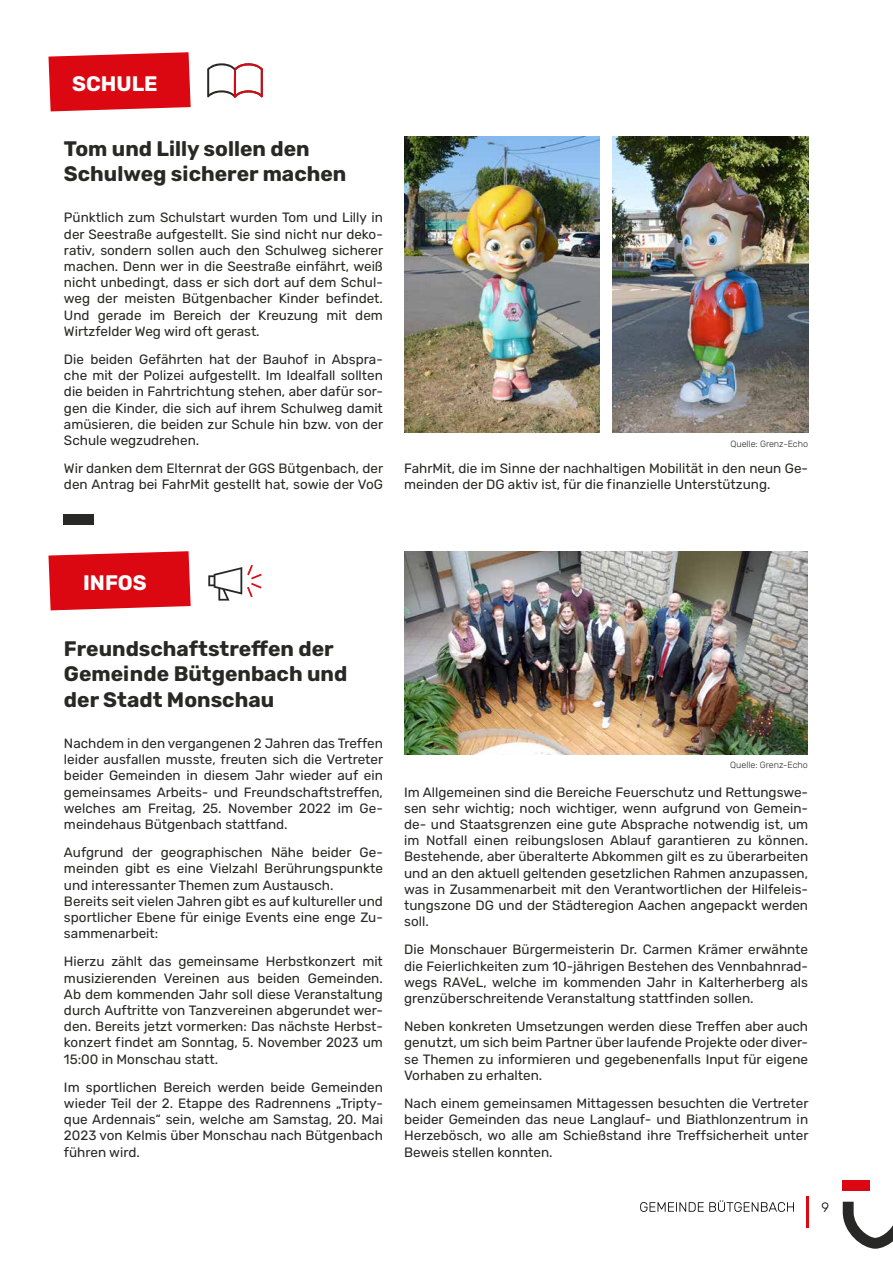
<style>
.page{position:relative;width:893px;height:1263px;background:#fff}
.page>*{position:absolute;margin:0;border:0;box-sizing:border-box;transform-origin:0 0}
.t1{font:700 21px/25.2px "Rubik";color:#282827}
.t2{font:700 21px "Rubik";color:#fff}
.t3{font:13.5px/16.2px "Rubik";color:#282827;text-align:justify}
.t4{font:300 13.5px "Rubik";color:#000}
.t5{font:300 9px "Rubik";color:#282827}
</style>
<div class="page">
<svg style="left:843px;top:1180px;width:50px;height:69px"></svg>
<hr style="left:806px;top:1196px;width:2px;height:32px;background:#db0812">
<svg style="left:640px;top:1200px;width:154px;height:12px"></svg>
<img style="left:612px;top:136px;width:196px;height:297px">
<img style="left:404px;top:136px;width:196px;height:297px">
<img style="left:404px;top:551px;width:404px;height:203px">
<svg style="left:48px;top:52px;width:143px;height:59px;background:#de1d27"></svg>
<svg style="left:207px;top:63px;width:56px;height:35px"></svg>
<svg style="left:48px;top:551px;width:143px;height:59px;background:#de1d27"></svg>
<svg style="left:208px;top:565px;width:54px;height:36px"></svg>
<div style="left:64px;top:514px;width:30px;height:11px;background:#282827"></div>
<h1 class="t2" style="left:72px;top:74px;width:87px">SCHULE</h1>
<h1 class="t1" style="left:64px;top:137px;width:284px">Tom und Lilly sollen den<br>Schulweg sicherer machen</h1>
<p class="t3" style="left:64px;top:210px;width:321px">Pünktlich zum Schulstart wurden Tom und Lilly in der Seestraße aufgestellt. Sie sind nicht nur deko&shy;rativ, sondern sollen auch den Schulweg sicherer machen. Denn wer in die Seestraße einfährt, weiß nicht unbedingt, dass er sich dort auf dem Schul&shy;weg der meisten Bütgenbacher Kinder befindet.<br>Und gerade im Bereich der Kreuzung mit dem Wirtzfelder Weg wird oft gerast.</p>
<p class="t3" style="left:64px;top:352px;width:321px">Die beiden Gefährten hat der Bauhof in Abspra&shy;che mit der Polizei aufgestellt. Im Idealfall sollten die beiden in Fahrtrichtung stehen, aber dafür sor&shy;gen die Kinder, die sich auf ihrem Schulweg damit amüsieren, die beiden zur Schule hin bzw. von der Schule wegzudrehen.</p>
<p class="t3" style="left:64px;top:461px;width:321px">Wir danken dem Elternrat der GGS Bütgenbach, der den Antrag bei FahrMit gestellt hat, sowie der VoG</p>
<p class="t5" style="left:730px;top:439px;width:79px">Quelle: Grenz-Echo</p>
<p class="t3" style="left:404px;top:461px;width:405px">FahrMit, die im Sinne der nachhaltigen Mobilität in den neun Ge&shy;meinden der DG aktiv ist, für die finanzielle Unterstützung.</p>
<h1 class="t2" style="left:83px;top:573px;width:65px">INFOS</h1>
<h1 class="t1" style="left:64px;top:637px;width:285px">Freundschaftstreffen der<br>Gemeinde Bütgenbach und der Stadt Monschau</h1>
<p class="t3" style="left:64px;top:736px;width:321px">Nachdem in den vergangenen 2 Jahren das Treffen leider ausfallen musste, freuten sich die Vertreter beider Gemeinden in diesem Jahr wieder auf ein gemeinsames Arbeits- und Freundschaftstreffen, welches am Freitag, 25. November 2022 im Ge&shy;meindehaus Bütgenbach stattfand.</p>
<p class="t3" style="left:64px;top:845px;width:320px;text-align:left">Aufgrund der geographischen Nähe beider Ge&shy;meinden gibt es eine Vielzahl Berührungspunkte und interessanter Themen zum Austausch.<br>Bereits seit vielen Jahren gibt es auf kultureller und sportlicher Ebene für einige Events eine enge Zu&shy;sammenarbeit:</p>
<p class="t3" style="left:64px;top:954px;width:320px">Hierzu zählt das gemeinsame Herbstkonzert mit musizierenden Vereinen aus beiden Gemeinden.<br>Ab dem kommenden Jahr soll diese Veranstaltung durch Auftritte von Tanzvereinen abgerundet wer&shy;den. Bereits jetzt vormerken: Das nächste Herbst&shy;konzert findet am Sonntag, 5. November 2023 um 15:00 in Monschau statt.</p>
<p class="t3" style="left:64px;top:1079px;width:320px">Im sportlichen Bereich werden beide Gemeinden wieder Teil der 2. Etappe des Radrennens „Tripty&shy;que Ardennais“ sein, welche am Samstag, 20. Mai 2023 von Kelmis über Monschau nach Bütgenbach führen wird.</p>
<p class="t5" style="left:730px;top:761px;width:79px">Quelle: Grenz-Echo</p>
<p class="t3" style="left:404px;top:784px;width:405px">Im Allgemeinen sind die Bereiche Feuerschutz und Rettungswe&shy;sen sehr wichtig; noch wichtiger, wenn aufgrund von Gemein&shy;de- und Staatsgrenzen eine gute Absprache notwendig ist, um im Notfall einen reibungslosen Ablauf garantieren zu können.<br>Bestehende, aber überalterte Abkommen gilt es zu überarbeiten und an den aktuell geltenden gesetzlichen Rahmen anzupassen, was in Zusammenarbeit mit den Verantwortlichen der Hilfeleis&shy;tungszone DG und der Städteregion Aachen angepackt werden soll.</p>
<p class="t3" style="left:404px;top:942px;width:405px">Die Monschauer Bürgermeisterin Dr. Carmen Krämer erwähnte die Feierlichkeiten zum 10-jährigen Bestehen des Vennbahnrad&shy;wegs RAVeL, welche im kommenden Jahr in Kalterherberg als grenzüberschreitende Veranstaltung stattfinden sollen.</p>
<p class="t3" style="left:404px;top:1019px;width:405px">Neben konkreten Umsetzungen werden diese Treffen aber auch genutzt, um sich beim Partner über laufende Projekte oder diver&shy;se Themen zu informieren und gegebenenfalls Input für eigene Vorhaben zu erhalten.</p>
<p class="t3" style="left:404px;top:1096px;width:406px">Nach einem gemeinsamen Mittagessen besuchten die Vertreter beider Gemeinden das neue Langlauf- und Biathlonzentrum in Herzebösch, wo alle am Schießstand ihre Treffsicherheit unter Beweis stellen konnten.</p>
<p class="t4" style="left:821px;top:1201px;width:9px">9</p>
</div>
